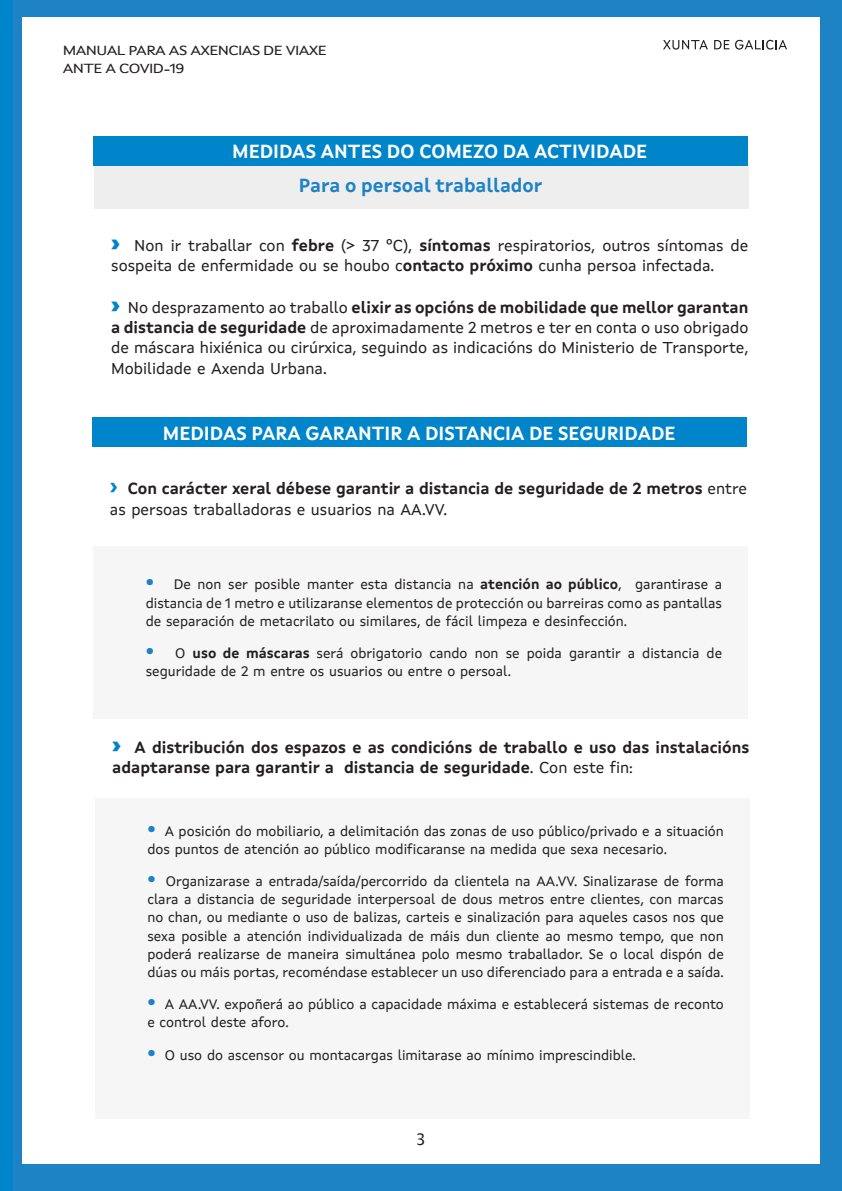
<style>
.page{position:relative;width:842px;height:1191px;background:#fff}
.page>*{position:absolute;margin:0;border:0;box-sizing:border-box;transform-origin:0 0}
.t1{font:700 19px "Xunta Sans";color:#fff}
.t2{font:700 19px "Xunta Sans";color:#1d83c5}
.t3{font:16px/20.2px "Xunta Sans";color:#231f20}
.t4{font:700 16px/20.2px "Xunta Sans";color:#231f20}
.t5{font:16px "Lucida Grande";color:#231f20}
.t6{font:14px/18.2px "Xunta Sans";color:#231f20}
.t7{font:13.4px/18px "Xunta Sans";letter-spacing:-.04em;color:#231f20;scale:1.19 1}
.s1{font-family:"Montserrat";font-weight:900;font-size:24px;color:#0084ca}
.s2{font-weight:700}
.s3{font-family:"Montserrat";font-size:24px;color:#0084ca}
.s4{font-weight:400}
.s5{font-family:"Montserrat";font-weight:900;font-size:24px;color:#1d83c5}
</style>
<div class="page">
<div style="left:0;top:0;width:841px;height:1191px;background:#1d83c5"></div>
<div style="left:22px;top:17px;width:797px;height:1147px;background:#fff"></div>
<svg style="left:714px;top:40px;width:72px;height:10px"></svg>
<svg style="left:663px;top:40px;width:44px;height:10px"></svg>
<div style="left:0;top:0;width:13px;height:1191px;background:#0084ca"></div>
<div style="left:93px;top:136px;width:654px;height:29px;background:#0084ca"></div>
<div style="left:94px;top:166px;width:654px;height:42px;background:#eeeeef"></div>
<div style="left:92px;top:417px;width:654px;height:30px;background:#0084ca"></div>
<div style="left:93px;top:546px;width:654px;height:172px;background:#f6f6f6"></div>
<div style="left:95px;top:798px;width:654px;height:321px;background:#f6f6f6"></div>
<p class="t7" style="left:63px;top:42px;width:223px">MANUAL PARA AS AXENCIAS DE VIAXE<br>ANTE A COVID-19</p>
<h1 class="t1" style="left:232px;top:144px;width:416px">MEDIDAS ANTES DO COMEZO DA ACTIVIDADE</h1>
<h1 class="t2" style="left:298px;top:178px;width:245px">Para o persoal traballador</h1>
<p class="t3" style="left:111px;top:236px;width:638px"><span class="s1">›</span> Non ir traballar con <span class="s2">febre</span> (&gt; 37 ºC), <span class="s2">síntomas</span> respiratorios, outros síntomas de sospeita de enfermidade ou se houbo c<span class="s2">ontacto próximo</span> cunha persoa infectada.</p>
<p class="t3" style="left:111px;top:299px;width:638px;text-align:justify"><span class="s1">›</span> No desprazamento ao traballo <span class="s2">elixir as opcións de mobilidade que mellor garantan a distancia de seguridade</span> de aproximadamente 2 metros e ter en conta o uso obrigado de máscara hixiénica ou cirúrxica, seguindo as indicacións do Ministerio de Transporte, Mobilidade e Axenda Urbana.</p>
<h1 class="t1" style="left:163px;top:425px;width:514px">MEDIDAS PARA GARANTIR A DISTANCIA DE SEGURIDADE</h1>
<p class="t4" style="left:110px;top:480px;width:638px"><span class="s3">›</span> Con carácter xeral débese garantir a distancia de seguridade de 2 metros <span class="s4">entre as persoas traballadoras e usuarios na AA.VV.</span></p>
<p class="t6" style="left:146px;top:576px;width:578px;text-align:justify"><span class="s5">·</span> De non ser posible manter esta distancia na <span class="s2">atención ao público</span>, garantirase a distancia de 1 metro e utilizaranse elementos de protección ou barreiras como as pantallas de separación de metacrilato ou similares, de fácil limpeza e desinfección.</p>
<p class="t6" style="left:146px;top:645px;width:578px"><span class="s5">·</span> O <span class="s2">uso de máscaras</span> será obrigatorio cando non se poida garantir a distancia de seguridade de 2 m entre os usuarios ou entre o persoal.</p>
<p class="t4" style="left:112px;top:738px;width:638px"><span class="s1">›</span> A distribución dos espazos e as condicións de traballo e uso das instalacións adaptaranse para garantir a distancia de seguridade<span class="s4">. Con este fin:</span></p>
<p class="t6" style="left:147px;top:822px;width:578px"><span class="s5">·</span> A posición do mobiliario, a delimitación das zonas de uso público/privado e a situación dos puntos de atención ao público modificaranse na medida que sexa necesario.</p>
<p class="t6" style="left:147px;top:873px;width:578px;text-align:justify"><span class="s5">·</span> Organizarase a entrada/saída/percorrido da clientela na AA.VV. Sinalizarase de forma clara a distancia de seguridade interpersoal de dous metros entre clientes, con marcas no chan, ou mediante o uso de balizas, carteis e sinalización para aqueles casos nos que sexa posible a atención individualizada de máis dun cliente ao mesmo tempo, que non poderá realizarse de maneira simultánea polo mesmo traballador. Se o local dispón de dúas ou máis portas, recoméndase establecer un uso diferenciado para a entrada e a saída.</p>
<p class="t6" style="left:147px;top:996px;width:578px"><span class="s5">·</span> A AA.VV. expoñerá ao público a capacidade máxima e establecerá sistemas de reconto e control deste aforo.</p>
<p class="t6" style="left:147px;top:1046px;width:490px"><span class="s5">·</span> O uso do ascensor ou montacargas limitarase ao mínimo imprescindible.</p>
<p class="t5" style="left:416px;top:1132px;width:12px">3</p>
</div>
